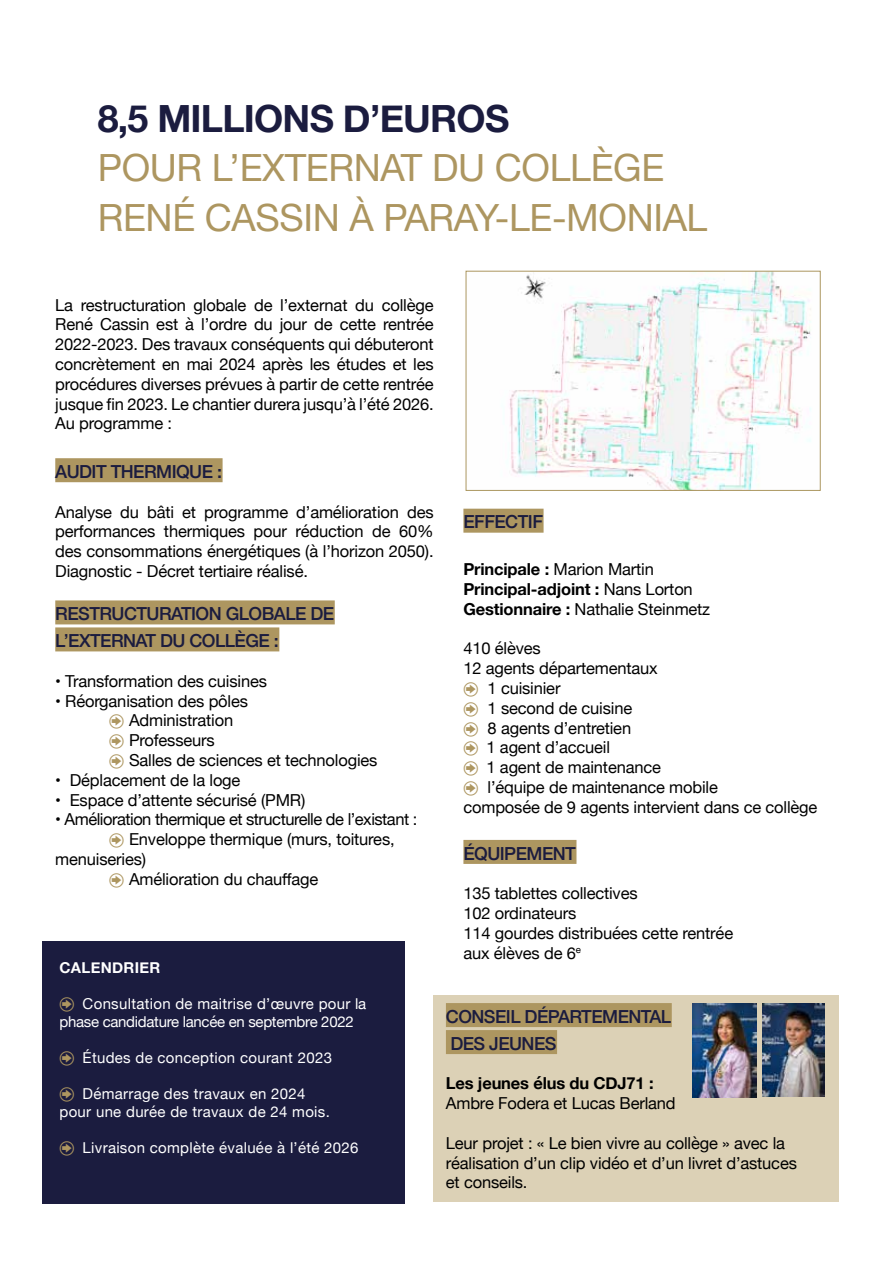
<style>
.page{position:relative;width:893px;height:1263px;background:#fff}
.page>*{position:absolute;margin:0;border:0;box-sizing:border-box;transform-origin:0 0}
.t1{font:37.5px/49.5px "Helvetica Neue";letter-spacing:-.01em;color:#ad9660}
.t2{font:700 37.5px "Helvetica Neue";letter-spacing:-.02em;color:#1b1c3f}
.t3{font:500 18px/27px "Helvetica Neue";letter-spacing:-.03em;color:#1b1c3f}
.t4{font:16.5px/19.8px "Helvetica Neue";letter-spacing:-.01em;color:#000}
.t5{font:700 16.5px/19.8px "Helvetica Neue";letter-spacing:-.01em;color:#000}
.t6{font:16.5px "Helvetica Neue";letter-spacing:-.03em;color:#000}
.t7{font:15px/18px "Helvetica Neue";letter-spacing:.02em;color:#fff;text-align:center}
.t8{font:15px/18px "Helvetica Neue";letter-spacing:-.02em;color:#fff}
.t9{font:700 15px "Helvetica Neue";letter-spacing:.02em;color:#fff}
.s1{font-weight:400}
</style>
<div class="page">
<div style="left:434px;top:996px;width:405px;height:206px;background:#dcd1b6"></div>
<div style="left:43px;top:941px;width:362px;height:262px;background:#1b1c3f"></div>
<img style="left:509px;top:273px;width:302px;height:216px">
<div style="left:466px;top:271px;width:355px;height:220px;border:1px solid #ac9760"></div>
<div style="left:55px;top:458px;width:168px;height:24px;background:#ad9660"></div>
<div style="left:55px;top:600px;width:280px;height:24px;background:#ad9660"></div>
<div style="left:55px;top:627px;width:224px;height:24px;background:#ad9660"></div>
<div style="left:463px;top:509px;width:81px;height:24px;background:#ad9660"></div>
<div style="left:463px;top:840px;width:113px;height:24px;background:#ad9660"></div>
<div style="left:446px;top:1003px;width:226px;height:24px;background:#ad9660"></div>
<div style="left:446px;top:1030px;width:111px;height:24px;background:#ad9660"></div>
<img style="left:692px;top:1003px;width:64px;height:95px">
<img style="left:763px;top:1003px;width:61px;height:94px">
<h1 class="t2" style="left:98px;top:89px;width:413px">8,5 MILLIONS D’EUROS</h1>
<h1 class="t1" style="left:98px;top:145px;width:611px">POUR L’EXTERNAT DU COLLÈGE<br>RENÉ CASSIN À PARAY-LE-MONIAL</h1>
<p class="t4" style="left:55px;top:296px;width:380px;text-align:justify">La restructuration globale de l’externat du collège René Cassin est à l’ordre du jour de cette rentrée 2022-2023. Des travaux conséquents qui débuteront concrètement en mai 2024 après les études et les procédures diverses prévues à partir de cette rentrée jusque fin 2023. Le chantier durera jusqu’à l’été 2026.<br>Au programme :</p>
<p class="t3" style="left:55px;top:457px;width:168px">AUDIT THERMIQUE :</p>
<p class="t4" style="left:55px;top:503px;width:380px;text-align:justify">Analyse du bâti et programme d’amélioration des performances thermiques pour réduction de 60% des consommations énergétiques (à l’horizon 2050).<br>Diagnostic - Décret tertiaire réalisé.</p>
<p class="t3" style="left:55px;top:599px;width:280px">RESTRUCTURATION GLOBALE DE<br>L’EXTERNAT DU COLLÈGE :</p>
<p class="t4" style="left:55px;top:672px;width:213px">• Transformation des cuisines</p>
<p class="t4" style="left:129px;top:692px;width:250px;text-indent:-74px">• Réorganisation des pôles<br>Administration<br>Professeurs<br>Salles de sciences et technologies</p>
<p class="t4" style="left:55px;top:771px;width:187px">• Déplacement de la loge</p>
<p class="t4" style="left:55px;top:791px;width:252px">• Espace d’attente sécurisé (PMR)</p>
<p class="t6" style="left:55px;top:808px;width:364px">• Amélioration thermique et structurelle de l’existant :</p>
<p class="t4" style="left:129px;top:830px;width:267px">Enveloppe thermique (murs, toitures,</p>
<p class="t4" style="left:55px;top:850px;width:92px">menuiseries)</p>
<p class="t4" style="left:129px;top:870px;width:191px">Amélioration du chauffage</p>
<p class="t9" style="left:60px;top:956px;width:102px">CALENDRIER</p>
<p class="t8" style="left:60px;top:995px;width:308px;text-indent:23px">Consultation de maitrise d’œuvre pour la phase candidature lancée en septembre 2022</p>
<p class="t7" style="left:83px;top:1049px;width:251px">Études de conception courant 2023</p>
<p class="t7" style="left:60px;top:1085px;width:272px">Démarrage des travaux en 2024<br>pour une durée de travaux de 24 mois.</p>
<p class="t7" style="left:83px;top:1139px;width:277px">Livraison complète évaluée à l’été 2026</p>
<p class="t3" style="left:463px;top:507px;width:81px">EFFECTIF</p>
<p class="t5" style="left:463px;top:560px;width:248px">Principale : <span class="s1">Marion Martin<br></span>Principal-adjoint : <span class="s1">Nans Lorton<br></span>Gestionnaire : <span class="s1">Nathalie Steinmetz</span></p>
<p class="t4" style="left:463px;top:640px;width:79px">410 élèves</p>
<p class="t4" style="left:463px;top:659px;width:196px">12 agents départementaux</p>
<p class="t4" style="left:488px;top:679px;width:74px">1 cuisinier</p>
<p class="t4" style="left:488px;top:699px;width:146px">1 second de cuisine</p>
<p class="t4" style="left:488px;top:719px;width:145px">8 agents d’entretien</p>
<p class="t4" style="left:486px;top:739px;width:125px">1 agent d’accueil</p>
<p class="t4" style="left:486px;top:758px;width:176px">1 agent de maintenance</p>
<p class="t4" style="left:488px;top:778px;width:232px">l’équipe de maintenance mobile</p>
<p class="t4" style="left:463px;top:798px;width:355px">composée de 9 agents intervient dans ce collège</p>
<p class="t3" style="left:463px;top:838px;width:114px">ÉQUIPEMENT</p>
<p class="t4" style="left:463px;top:884px;width:271px">135 tablettes collectives<br>102 ordinateurs<br>114 gourdes distribuées cette rentrée aux élèves de 6<sup>e</sup></p>
<p class="t3" style="left:446px;top:1001px;width:227px">CONSEIL DÉPARTEMENTAL<br>DES JEUNES</p>
<p class="t5" style="left:446px;top:1074px;width:209px">Les jeunes élus du CDJ71 :</p>
<p class="t4" style="left:446px;top:1094px;width:231px">Ambre Fodera et Lucas Berland</p>
<p class="t4" style="left:446px;top:1134px;width:353px">Leur projet : « Le bien vivre au collège » avec la réalisation d’un clip vidéo et d’un livret d’astuces et conseils.</p>
</div>
